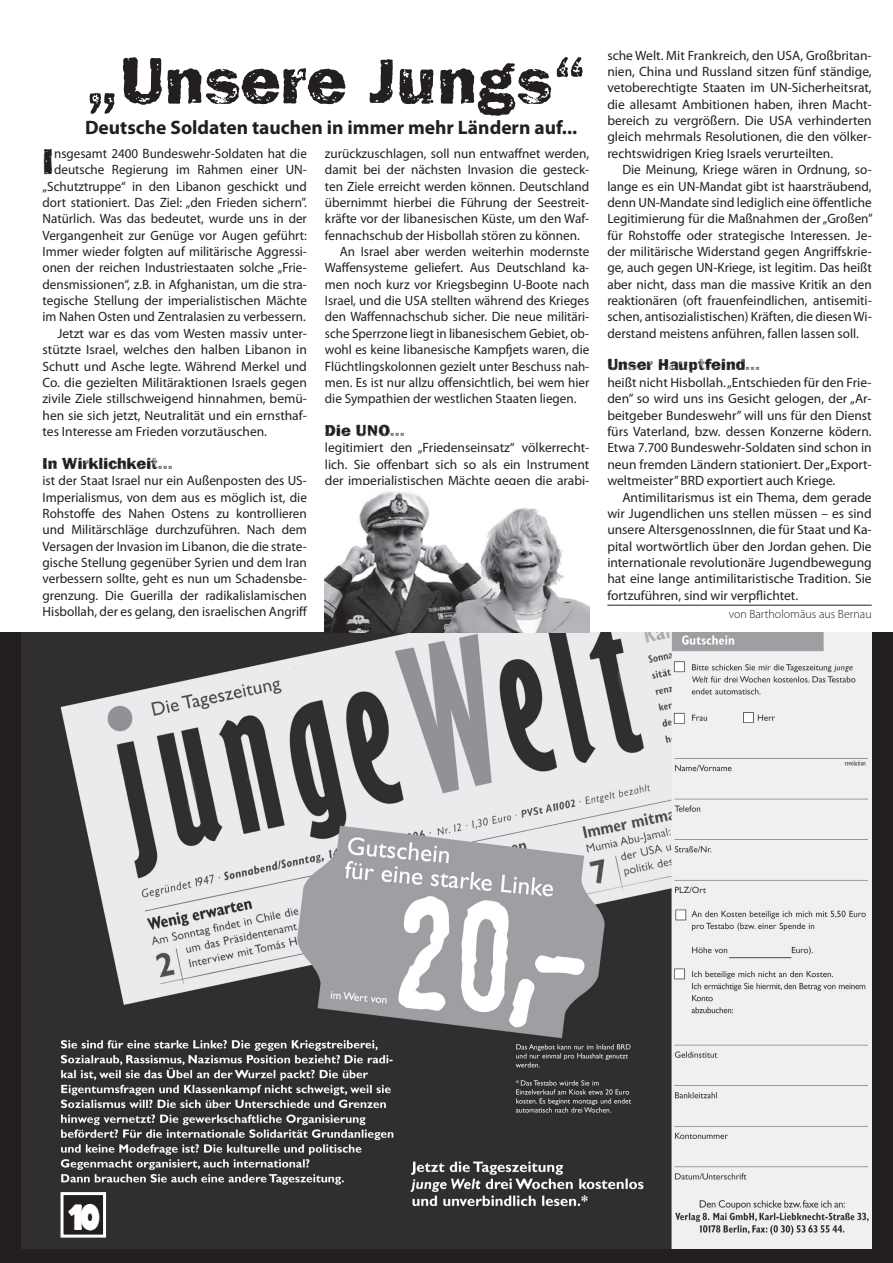
<style>
.page{position:relative;width:893px;height:1263px;background:#fff}
.page>*{position:absolute;margin:0;border:0;box-sizing:border-box;transform-origin:0 0}
.t1{font:67.5px "Frankie 2 Reverse";color:#231f20}
.t2{font:37.35px "Frankie 2 Reverse";color:#231f20}
.t3{font:800 36px "Block BE";color:#fff;scale:.9 1}
.t4{font:800 36px "Block BE";color:#fff;scale:.8 1}
.t5{font:700 19.5px "Myriad Pro";color:#231f20}
.t6{font:16.5px "Frankie";color:#231f20}
.t7{font:13.5px/16.4px "Myriad Pro";color:#231f20;text-align:justify}
.t8{font:300 12px "Myriad Pro";color:#231f20}
</style>
<div class="page">
<hr style="left:607px;top:605px;width:265px;height:1px;background:#231f20">
<div style="left:0;top:632px;width:893px;height:631px;background:#231f20"></div>
<img style="left:21px;top:633px;width:851px;height:615px">
<div style="left:62px;top:1193px;width:43px;height:43px;background:#231f20"></div>
<div style="left:61px;top:1192px;width:45px;height:45px;border:3px solid #fff"></div>
<img style="left:325px;top:491px;width:264px;height:141px">
<h1 class="t1" style="left:85px;top:41px;width:504px">„Unsere Jungs“</h1>
<h3 class="t5" style="left:85px;top:117px;width:494px">Deutsche Soldaten tauchen in immer mehr Ländern auf...</h3>
<h2 class="t2" style="left:43px;top:139px;width:13px">I</h2>
<p class="t7" style="left:54px;top:145px;width:254px">nsgesamt 2400 Bundeswehr-Soldaten hat die</p>
<p class="t7" style="left:54px;top:162px;width:254px">deutsche Regierung im Rahmen einer UN-</p>
<p class="t7" style="left:43px;top:178px;width:266px">„Schutztruppe“ in den Libanon geschickt und</p>
<p class="t7" style="left:43px;top:194px;width:266px">dort stationiert. Das Ziel: „den Frieden sichern”.</p>
<p class="t7" style="left:43px;top:211px;width:266px">Natürlich. Was das bedeutet, wurde uns in der</p>
<p class="t7" style="left:43px;top:227px;width:266px">Vergangenheit zur Genüge vor Augen geführt:</p>
<p class="t7" style="left:43px;top:244px;width:266px">Immer wieder folgten auf militärische Aggressi-</p>
<p class="t7" style="left:43px;top:260px;width:266px">onen der reichen Industriestaaten solche „Frie-</p>
<p class="t7" style="left:43px;top:276px;width:266px">densmissionen“, z.B. in Afghanistan, um die stra-</p>
<p class="t7" style="left:43px;top:293px;width:266px">tegische Stellung der imperialistischen Mächte</p>
<p class="t7" style="left:43px;top:309px;width:265px">im Nahen Osten und Zentralasien zu verbessern.</p>
<p class="t7" style="left:58px;top:325px;width:251px">Jetzt war es das vom Westen massiv unter-</p>
<p class="t7" style="left:43px;top:342px;width:266px">stützte Israel, welches den halben Libanon in</p>
<p class="t7" style="left:43px;top:358px;width:266px">Schutt und Asche legte. Während Merkel und</p>
<p class="t7" style="left:43px;top:374px;width:266px">Co. die gezielten Militäraktionen Israels gegen</p>
<p class="t7" style="left:43px;top:391px;width:266px">zivile Ziele stillschweigend hinnahmen, bemü-</p>
<p class="t7" style="left:43px;top:407px;width:266px">hen sie sich jetzt, Neutralität und ein ernsthaf-</p>
<p class="t7" style="left:43px;top:424px;width:226px">tes Interesse am Frieden vorzutäuschen.</p>
<p class="t6" style="left:43px;top:453px;width:132px">In Wirklichkeit...</p>
<p class="t7" style="left:43px;top:473px;width:266px">ist der Staat Israel nur ein Außenposten des US-Imperialismus, von dem aus es möglich ist, die Rohstoffe des Nahen Ostens zu kontrollieren und Militärschläge durchzuführen. Nach dem Versagen der Invasion im Libanon, die die strate&shy;gische Stellung gegenüber Syrien und dem Iran verbessern sollte, geht es nun um Schadensbe&shy;grenzung. Die Guerilla der radikalislamischen Hisbollah, der es gelang, den israelischen Angriff</p>
<p class="t7" style="left:325px;top:145px;width:266px">zurückzuschlagen, soll nun entwaffnet werden,</p>
<p class="t7" style="left:325px;top:162px;width:266px">damit bei der nächsten Invasion die gesteck-</p>
<p class="t7" style="left:325px;top:178px;width:266px">ten Ziele erreicht werden können. Deutschland</p>
<p class="t7" style="left:325px;top:194px;width:266px">übernimmt hierbei die Führung der Seestreit-</p>
<p class="t7" style="left:325px;top:211px;width:266px">kräfte vor der libanesischen Küste, um den Waf-</p>
<p class="t7" style="left:325px;top:227px;width:257px">fennachschub der Hisbollah stören zu können.</p>
<p class="t7" style="left:340px;top:244px;width:251px">An Israel aber werden weiterhin modernste</p>
<p class="t7" style="left:325px;top:260px;width:266px">Waffensysteme geliefert. Aus Deutschland ka-</p>
<p class="t7" style="left:325px;top:276px;width:266px">men noch kurz vor Kriegsbeginn U-Boote nach</p>
<p class="t7" style="left:325px;top:293px;width:266px">Israel, und die USA stellten während des Krieges</p>
<p class="t7" style="left:325px;top:309px;width:266px">den Waffennachschub sicher. Die neue militäri-</p>
<p class="t7" style="left:325px;top:325px;width:266px">sche Sperrzone liegt in libanesischem Gebiet, ob-</p>
<p class="t7" style="left:325px;top:342px;width:266px">wohl es keine libanesische Kampfjets waren, die</p>
<p class="t7" style="left:325px;top:358px;width:266px">Flüchtlingskolonnen gezielt unter Beschuss nah-</p>
<p class="t7" style="left:325px;top:374px;width:266px">men. Es ist nur allzu offensichtlich, bei wem hier</p>
<p class="t7" style="left:325px;top:391px;width:253px">die Sympathien der westlichen Staaten liegen.</p>
<p class="t6" style="left:325px;top:420px;width:81px">Die UNO...</p>
<p class="t7" style="left:325px;top:440px;width:266px">legitimiert den „Friedenseinsatz“ völkerrecht&shy;lich. Sie offenbart sich so als ein Instrument der imperialistischen Mächte gegen die arabi-</p>
<p class="t7" style="left:607px;top:47px;width:266px">sche Welt. Mit Frankreich, den USA, Großbritan&shy;nien, China und Russland sitzen fünf ständige, vetoberechtigte Staaten im UN-Sicherheitsrat, die allesamt Ambitionen haben, ihren Macht&shy;bereich zu vergrößern. Die USA verhinderten gleich mehrmals Resolutionen, die den völker&shy;rechtswidrigen Krieg Israels verurteilten.</p>
<p class="t7" style="left:607px;top:162px;width:267px;text-indent:15px">Die Meinung, Kriege wären in Ordnung, so&shy;lange es ein UN-Mandat gibt ist haarsträubend, denn UN-Mandate sind lediglich eine öffentliche Legitimierung für die Maßnahmen der „Großen” für Rohstoffe oder strategische Interessen. Je&shy;der militärische Widerstand gegen Angriffskrie&shy;ge, auch gegen UN-Kriege, ist legitim. Das heißt aber nicht, dass man die massive Kritik an den reaktionären (oft frauenfeindlichen, antisemiti&shy;schen, antisozialistischen) Kräften, die diesen Wi&shy;derstand meistens anführen, fallen lassen soll.</p>
<p class="t6" style="left:607px;top:355px;width:154px">Unser Hauptfeind...</p>
<p class="t7" style="left:607px;top:374px;width:266px">heißt nicht Hisbollah. „Entschieden für den Frie&shy;den” so wird uns ins Gesicht gelogen, der „Ar&shy;beitgeber Bundeswehr” will uns für den Dienst fürs Vaterland, bzw. dessen Konzerne ködern.<br>Etwa 7.700 Bundeswehr-Soldaten sind schon in neun fremden Ländern stationiert. Der „Export&shy;weltmeister” BRD exportiert auch Kriege.</p>
<p class="t7" style="left:607px;top:489px;width:266px;text-indent:15px">Antimilitarismus ist ein Thema, dem gerade wir Jugendlichen uns stellen müssen – es sind unsere AltersgenossInnen, die für Staat und Ka&shy;pital wortwörtlich über den Jordan gehen. Die internationale revolutionäre Jugendbewegung hat eine lange antimilitaristische Tradition. Sie fortzuführen, sind wir verpflichtet.</p>
<p class="t8" style="left:729px;top:607px;width:145px">von Bartholomäus aus Bernau</p>
<h3 class="t3" style="left:44px;top:1183px;width:45px">10</h3>
<h3 class="t4" style="left:67px;top:1197px;width:43px">10</h3>
</div>
